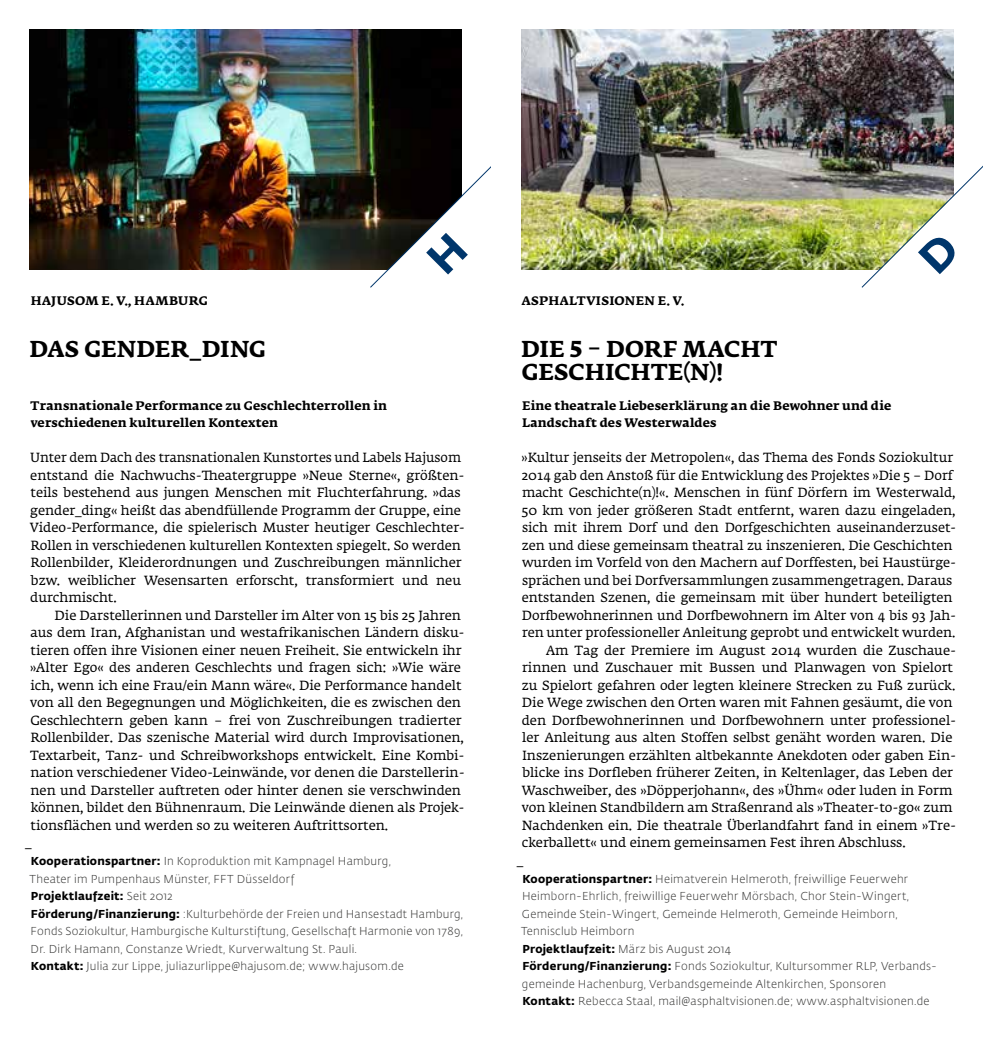
<style>
.page{position:relative;width:983px;height:1042px;background:#fff}
.page>*{position:absolute;margin:0;border:0;box-sizing:border-box;transform-origin:0 0}
.t1{font:700 22.75px/22.8px "Fedra Serif A Std";letter-spacing:.005em;color:#000}
.t2{font:13.12px/17.5px "Fedra Serif A Std";color:#000}
.t3{font:700 12.25px/17.5px "Fedra Serif A Std";letter-spacing:.015em;color:#000}
.t4{font:700 12.25px "Fedra Serif A Std";letter-spacing:.05em;color:#000}
.t5{font:300 11.38px/17.5px "Fedra Sans Std";letter-spacing:.02em;color:#3b3b3a}
.s1{font-weight:700;color:#000}
</style>
<div class="page">
<img style="left:30px;top:30px;width:431px;height:240px">
<img style="left:521px;top:30px;width:431px;height:240px">
<svg style="left:369px;top:164px;width:153px;height:124px"></svg>
<img style="left:860px;top:164px;width:122px;height:124px">
<p class="t3" style="left:31px;top:293px;width:177px">Hajusom e. V., Hamburg</p>
<h1 class="t1" style="left:30px;top:339px;width:237px">DAS GENDER_DING</h1>
<p class="t3" style="left:31px;top:398px;width:358px">Transnationale Performance zu Geschlechterrollen in verschiedenen kulturellen Kontexten</p>
<p class="t2" style="left:30px;top:450px;width:436px">Unter dem Dach des transnationalen Kunstortes und Labels Hajusom entstand die Nachwuchs-Theatergruppe »Neue Sterne«, größten&shy;teils bestehend aus jungen Menschen mit Fluchterfahrung. »das gender_ding« heißt das abendfüllende Programm der Gruppe, eine Video-Performance, die spielerisch Muster heutiger Geschlechter-Rollen in verschiedenen kulturellen Kontexten spiegelt. So werden Rollenbilder, Kleiderordnungen und Zuschreibungen männlicher bzw. weiblicher Wesensarten erforscht, transformiert und neu durchmischt.</p>
<p class="t2" style="left:55px;top:608px;width:408px">Die Darstellerinnen und Darsteller im Alter von 15 bis 25 Jahren</p>
<p class="t2" style="left:30px;top:625px;width:435px">aus dem Iran, Afghanistan und westafrikanischen Ländern disku-</p>
<p class="t2" style="left:31px;top:642px;width:432px">tieren offen ihre Visionen einer neuen Freiheit. Sie entwickeln ihr</p>
<p class="t2" style="left:30px;top:660px;width:432px">»Alter Ego« des anderen Geschlechts und fragen sich: »Wie wäre</p>
<p class="t2" style="left:30px;top:677px;width:432px">ich, wenn ich eine Frau/ein Mann wäre«. Die Performance handelt</p>
<p class="t2" style="left:30px;top:695px;width:432px">von all den Begegnungen und Möglichkeiten, die es zwischen den</p>
<p class="t2" style="left:31px;top:712px;width:432px">Geschlechtern geben kann – frei von Zuschreibungen tradierter</p>
<p class="t2" style="left:30px;top:730px;width:435px">Rollenbilder. Das szenische Material wird durch Improvisationen,</p>
<p class="t2" style="left:30px;top:747px;width:436px">Textarbeit, Tanz- und Schreibworkshops entwickelt. Eine Kombi-</p>
<p class="t2" style="left:31px;top:765px;width:435px">nation verschiedener Video-Leinwände, vor denen die Darstellerin-</p>
<p class="t2" style="left:31px;top:782px;width:432px">nen und Darsteller auftreten oder hinter denen sie verschwinden</p>
<p class="t2" style="left:31px;top:800px;width:435px">können, bildet den Bühnenraum. Die Leinwände dienen als Projek-</p>
<p class="t2" style="left:31px;top:817px;width:359px">tionsflächen und werden so zu weiteren Auftrittsorten.</p>
<p class="t2" style="left:25px;top:835px;width:8px">_</p>
<p class="t5" style="left:30px;top:852px;width:435px"><span class="s1">Kooperationspartner:</span> In Koproduktion mit Kampnagel Hamburg,<br>Theater im Pumpenhaus Münster, FFT Düsseldorf<br><span class="s1">Projektlaufzeit:</span> Seit 2012<br><span class="s1">Förderung/Finanzierung:</span> :Kulturbehörde der Freien und Hansestadt Hamburg, Fonds Soziokultur, Hamburgische Kulturstiftung, Gesellschaft Harmonie von 1789, Dr. Dirk Hamann, Constanze Wriedt, Kurverwaltung St. Pauli.<br><span class="s1">Kontakt:</span> Julia zur Lippe, juliazurlippe@hajusom.de; www.hajusom.de</p>
<p class="t3" style="left:521px;top:293px;width:10px">Asp</p>
<p class="t4" style="left:548px;top:292px;width:88px">haltVisionen</p>
<p class="t3" style="left:657px;top:293px;width:28px">e. V.</p>
<h1 class="t1" style="left:521px;top:339px;width:206px">DIE 5 – DORF MACHT<br>GESCHICHT</h1>
<h1 class="t1" style="left:667px;top:362px;width:57px">E(N)!</h1>
<p class="t3" style="left:522px;top:398px;width:370px">Eine theatrale Liebeserklärung an die Bewohner und die<br>Landschaft des Westerwaldes</p>
<p class="t2" style="left:521px;top:450px;width:433px">»Kultur jenseits der Metropolen«, das Thema des Fonds Soziokultur</p>
<p class="t2" style="left:521px;top:468px;width:432px">2014 gab den Anstoß für die Entwicklung des Projektes »Die 5 – Dorf</p>
<p class="t2" style="left:522px;top:485px;width:435px">macht Geschichte(n)!«. Menschen in fünf Dörfern im Westerwald,</p>
<p class="t2" style="left:521px;top:503px;width:435px">50 km von jeder größeren Stadt entfernt, waren dazu eingeladen,</p>
<p class="t2" style="left:522px;top:520px;width:435px">sich mit ihrem Dorf und den Dorfgeschichten auseinanderzuset-</p>
<p class="t2" style="left:522px;top:538px;width:432px">zen und diese gemeinsam theatral zu inszenieren. Die Geschichten</p>
<p class="t2" style="left:522px;top:555px;width:435px">wurden im Vorfeld von den Machern auf Dorffesten, bei Haustürge-</p>
<p class="t2" style="left:522px;top:573px;width:431px">sprächen und bei Dorfversammlungen zusammengetragen. Daraus</p>
<p class="t2" style="left:521px;top:590px;width:432px">entstanden Szenen, die gemeinsam mit über hundert beteiligten</p>
<p class="t2" style="left:522px;top:608px;width:435px">Dorfbewohnerinnen und Dorfbewohnern im Alter von 4 bis 93 Jah-</p>
<p class="t2" style="left:522px;top:625px;width:434px">ren unter professioneller Anleitung geprobt und entwickelt wurden.</p>
<p class="t2" style="left:546px;top:643px;width:411px">Am Tag der Premiere im August 2014 wurden die Zuschaue-</p>
<p class="t2" style="left:522px;top:660px;width:432px">rinnen und Zuschauer mit Bussen und Planwagen von Spielort</p>
<p class="t2" style="left:522px;top:678px;width:435px">zu Spielort gefahren oder legten kleinere Strecken zu Fuß zurück.</p>
<p class="t2" style="left:522px;top:695px;width:432px">Die Wege zwischen den Orten waren mit Fahnen gesäumt, die von</p>
<p class="t2" style="left:521px;top:713px;width:436px">den Dorfbewohnerinnen und Dorfbewohnern unter professionel-</p>
<p class="t2" style="left:522px;top:730px;width:431px">ler Anleitung aus alten Stoffen selbst genäht worden waren. Die</p>
<p class="t2" style="left:522px;top:748px;width:435px">Inszenierungen erzählten altbekannte Anekdoten oder gaben Ein-</p>
<p class="t2" style="left:522px;top:765px;width:432px">blicke ins Dorfleben früherer Zeiten, in Keltenlager, das Leben der</p>
<p class="t2" style="left:521px;top:783px;width:432px">Waschweiber, des »Döpperjohann«, des »Ühm« oder luden in Form</p>
<p class="t2" style="left:521px;top:800px;width:432px">von kleinen Standbildern am Straßenrand als »Theater-to-go« zum</p>
<p class="t2" style="left:522px;top:817px;width:435px">Nachdenken ein. Die theatrale Überlandfahrt fand in einem »Tre-</p>
<p class="t2" style="left:521px;top:835px;width:385px">ckerballett« und einem gemeinsamen Fest ihren Abschluss.</p>
<p class="t2" style="left:516px;top:852px;width:8px">_</p>
<p class="t5" style="left:521px;top:870px;width:417px"><span class="s1">Kooperationspartner:</span> Heimatverein Helmeroth, freiwillige Feuerwehr Heimborn-Ehrlich, freiwillige Feuerwehr Mörsbach, Chor Stein-Wingert, Gemeinde Stein-Wingert, Gemeinde Helmeroth, Gemeinde Heimborn, Tennisclub Heimborn<br><span class="s1">Projektlaufzeit:</span> März bis August 2014<br><span class="s1">Förderung/Finanzierung:</span> Fonds Soziokultur, Kultursommer RLP, Verbands&shy;gemeinde Hachenburg, Verbandsgemeinde Altenkirchen, Sponsoren <span class="s1">Kontakt:</span> Rebecca Staal, mail@asphaltvisionen.de; www.asphaltvisionen.de</p>
</div>
